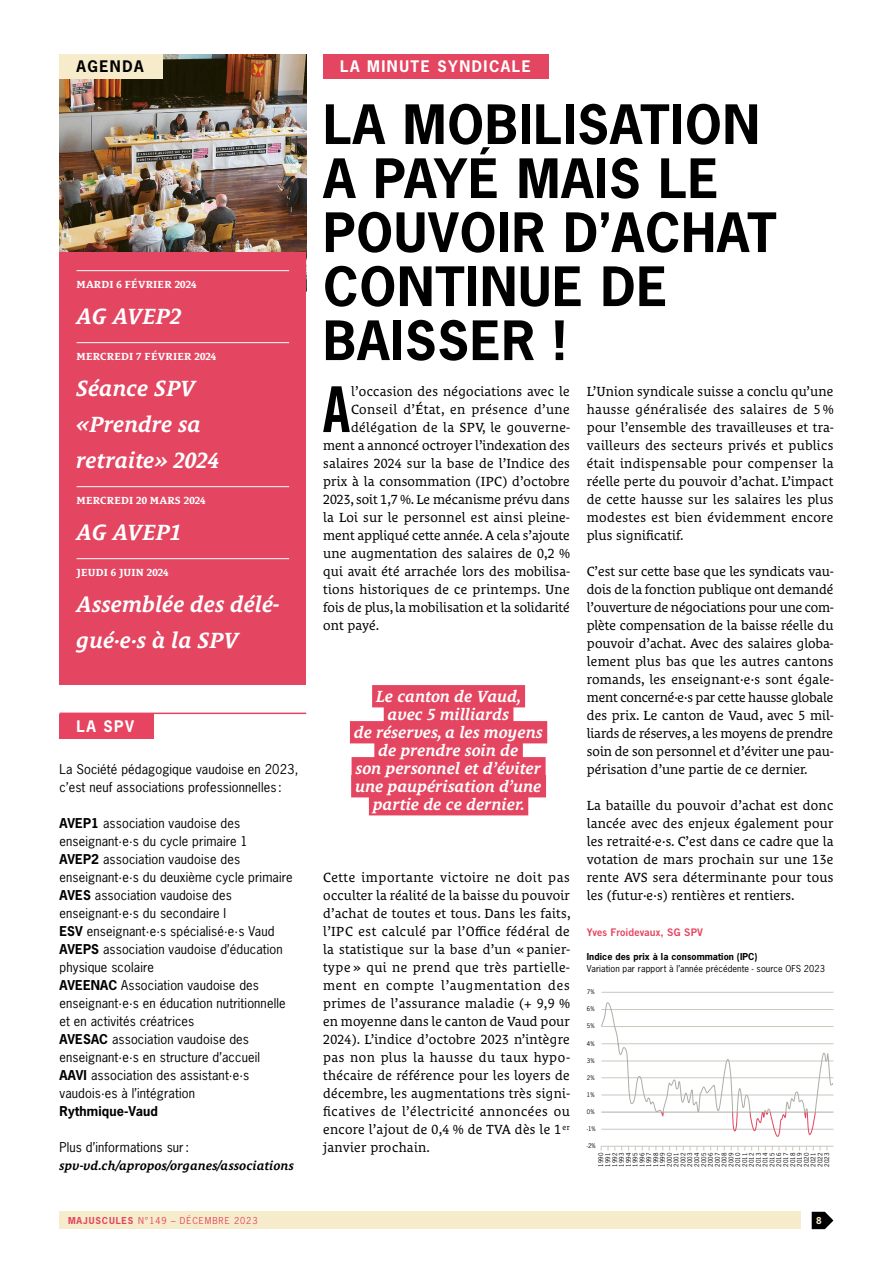
<style>
.page{position:relative;width:893px;height:1263px;background:#fff}
.page>*{position:absolute;margin:0;border:0;box-sizing:border-box;transform-origin:0 0}
.t1{font:63.3px "Trade Gothic LT Pro Bd Cn 20";color:#000}
.t2{font:700 51px/54px "News Gothic Std";letter-spacing:.02em;color:#000}
.t3{font:italic 700 22.5px/36px "Le Monde Courrier Std";color:#fff}
.t4{font:italic 700 16.5px/18px "Le Monde Courrier Std";color:#fff;text-align:center}
.t5{font:700 15px "News Gothic Std";letter-spacing:.1em;color:#fff}
.t6{font:700 15px "News Gothic Std";letter-spacing:.1em;color:#000}
.t7{font:13.5px/18px "Le Monde Courrier Std";letter-spacing:.01em;color:#000;text-align:justify}
.t8{font:13.5px "Le Monde Courrier Std";letter-spacing:.03em;color:#000}
.t9{font:12.75px/18px "News Gothic Std";letter-spacing:.01em;color:#000}
.t10{font:italic 700 12.75px "Le Monde Courrier Std";letter-spacing:.01em;color:#000}
.t11{font:700 12.75px "News Gothic Std";letter-spacing:.01em;color:#000}
.t12{font:700 10.5px "Le Monde Courrier Std";letter-spacing:.01em;color:#fff}
.t13{font:10.5px "Trade Gothic LT Pro Bd 2";letter-spacing:.01em;color:#e44560}
.t14{font:9px "News Gothic Std";letter-spacing:.01em;color:#000}
.t15{font:700 9px "News Gothic Std";letter-spacing:.01em;color:#000}
.t16{font:9px "News Gothic Std";letter-spacing:.1em;color:#e44560}
.t17{font:700 9px "News Gothic Std";color:#f6eccb}
.t18{font:6px/6.9px "News Gothic Std";letter-spacing:.01em;color:#000;text-align:justify}
.s1{font-weight:700}
</style>
<div class="page">
<div style="left:60px;top:1212px;width:741px;height:17px;background:#f6eccb"></div>
<svg style="left:812px;top:1212px;width:21px;height:17px"></svg>
<img style="left:60px;top:54px;width:246px;height:198px">
<div style="left:323px;top:54px;width:226px;height:24px;background:#e44560"></div>
<div style="left:372px;top:685px;width:153px;height:22px;background:#e44560"></div>
<div style="left:384px;top:703px;width:129px;height:22px;background:#e44560"></div>
<div style="left:350px;top:721px;width:197px;height:22px;background:#e44560"></div>
<div style="left:374px;top:739px;width:149px;height:22px;background:#e44560"></div>
<div style="left:352px;top:757px;width:194px;height:22px;background:#e44560"></div>
<div style="left:351px;top:775px;width:195px;height:22px;background:#e44560"></div>
<div style="left:369px;top:793px;width:159px;height:22px;background:#e44560"></div>
<div style="left:60px;top:252px;width:246px;height:432px;background:#e44560"></div>
<hr style="left:77px;top:270px;width:212px;height:1px;background:#fff">
<hr style="left:77px;top:342px;width:212px;height:1px;background:#fff">
<hr style="left:77px;top:486px;width:212px;height:1px;background:#fff">
<hr style="left:77px;top:558px;width:212px;height:1px;background:#fff">
<div style="left:60px;top:54px;width:103px;height:24px;background:#f6eccb"></div>
<div style="left:60px;top:714px;width:94px;height:24px;background:#e64460"></div>
<hr style="left:60px;top:713px;width:246px;height:1px;background:#e64460">
<hr style="left:601px;top:1146px;width:232px;height:1px;background:#cbc7be">
<hr style="left:601px;top:992px;width:232px;height:1px;background:#cbc7be">
<svg style="left:745px;top:1146px;width:7px;height:4px"></svg>
<svg style="left:786px;top:1146px;width:7px;height:4px"></svg>
<svg style="left:601px;top:1002px;width:233px;height:135px"></svg>
<p class="t6" style="left:77px;top:56px;width:69px">AGENDA</p>
<p class="t12" style="left:77px;top:278px;width:121px">MARDI 6 FÉVRIER 2024</p>
<h3 class="t3" style="left:77px;top:298px;width:107px">AG AVEP2</h3>
<p class="t12" style="left:77px;top:350px;width:141px">MERCREDI 7 FÉVRIER 2024</p>
<h3 class="t3" style="left:77px;top:370px;width:145px">Séance SPV «Prendre sa retraite» 2024</h3>
<p class="t12" style="left:77px;top:494px;width:131px">MERCREDI 20 MARS 2024</p>
<h3 class="t3" style="left:77px;top:514px;width:107px">AG AVEP1</h3>
<p class="t12" style="left:77px;top:566px;width:94px">JEUDI 6 JUIN 2024</p>
<h3 class="t3" style="left:77px;top:586px;width:205px">Assemblée des délé&shy;gué·e·s à la SPV</h3>
<p class="t5" style="left:77px;top:716px;width:59px">LA SPV</p>
<p class="t9" style="left:60px;top:760px;width:240px">La Société pédagogique vaudoise en 2023, c’est neuf associations professionnelles :</p>
<p class="t9" style="left:60px;top:814px;width:235px"><span class="s1">AVEP1</span> association vaudoise des enseignant·e·s du cycle primaire 1<br><span class="s1">AVEP2</span> association vaudoise des enseignant·e·s du deuxième cycle primaire <span class="s1">AVES</span> association vaudoise des enseignant·e·s du secondaire I<br><span class="s1">ESV</span> enseignant·e·s spécialisé·e·s Vaud <span class="s1">AVEPS</span> association vaudoise d’éducation physique scolaire<br><span class="s1">AVEENAC</span> Association vaudoise des enseignant·e·s en éducation nutritionnelle et en activités créatrices<br><span class="s1">AVESAC</span> association vaudoise des enseignant·e·s en structure d’accueil<br><span class="s1">AAVI</span> association des assistant·e·s vaudois·es à l’intégration</p>
<p class="t11" style="left:60px;top:1103px;width:100px">Rythmique-Vaud</p>
<p class="t9" style="left:60px;top:1138px;width:131px">Plus d’informations sur:</p>
<p class="t10" style="left:60px;top:1158px;width:236px">spv-vd.ch/apropos/organes/associations</p>
<p class="t5" style="left:340px;top:56px;width:192px">LA MINUTE SYNDICALE</p>
<h2 class="t2" style="left:323px;top:97px;width:455px">LA MOBILISATION<br>A PAYÉ MAIS LE<br>POUVOIR D’ACHAT<br>CONTINUE DE<br>BAISSER !</h2>
<h1 class="t1" style="left:322px;top:371px;width:30px">A</h1>
<p class="t7" style="left:351px;top:382px;width:220px">l’occasion des négociations avec le</p>
<p class="t7" style="left:587px;top:382px;width:248px">L’Union syndicale suisse a conclu qu’une hausse généralisée des salaires de 5 % pour l’ensemble des travailleuses et tra&shy;vailleurs des secteurs privés et publics était indispensable pour compenser la réelle perte du pouvoir d’achat. L’impact de cette hausse sur les salaires les plus modestes est bien évidemment encore plus significatif.</p>
<p class="t7" style="left:587px;top:562px;width:248px">C’est sur cette base que les syndicats vau&shy;dois de la fonction publique ont demandé l’ouverture de négociations pour une com&shy;plète compensation de la baisse réelle du pouvoir d’achat. Avec des salaires globa&shy;lement plus bas que les autres cantons romands, les enseignant·e·s sont égale&shy;ment concerné·e·s par cette hausse globale des prix. Le canton de Vaud, avec 5 mil&shy;liards de réserves, a les moyens de prendre soin de son personnel et d’éviter une pau&shy;périsation d’une partie de ce dernier.</p>
<p class="t7" style="left:587px;top:796px;width:248px">La bataille du pouvoir d’achat est donc lancée avec des enjeux également pour les retraité·e·s. C’est dans ce cadre que la votation de mars prochain sur une 13e rente AVS sera déterminante pour tous les (futur·e·s) rentières et rentiers.</p>
<p class="t13" style="left:587px;top:926px;width:118px">Yves Froidevaux, SG SPV</p>
<p class="t8" style="left:351px;top:402px;width:220px">Conseil d’État, en présence d’une</p>
<p class="t7" style="left:351px;top:418px;width:220px">délégation de la SPV, le gouverne-</p>
<p class="t7" style="left:323px;top:436px;width:248px">ment a annoncé octroyer l’indexation des</p>
<p class="t7" style="left:323px;top:454px;width:248px">salaires 2024 sur la base de l’Indice des</p>
<p class="t7" style="left:323px;top:472px;width:248px">prix à la consommation (IPC) d’octobre</p>
<p class="t7" style="left:323px;top:490px;width:248px">2023, soit 1,7 %. Le mécanisme prévu dans</p>
<p class="t7" style="left:323px;top:508px;width:248px">la Loi sur le personnel est ainsi pleine-</p>
<p class="t7" style="left:323px;top:526px;width:248px">ment appliqué cette année. A cela s’ajoute</p>
<p class="t7" style="left:323px;top:544px;width:248px">une augmentation des salaires de 0,2 %</p>
<p class="t7" style="left:323px;top:562px;width:248px">qui avait été arrachée lors des mobilisa-</p>
<p class="t7" style="left:323px;top:580px;width:248px">tions historiques de ce printemps. Une</p>
<p class="t7" style="left:323px;top:598px;width:248px">fois de plus, la mobilisation et la solidarité</p>
<p class="t7" style="left:323px;top:616px;width:58px">ont payé.</p>
<p class="t4" style="left:354px;top:687px;width:190px">Le canton de Vaud,<br>avec 5 milliards<br>de réserves, a les moyens de prendre soin de<br>son personnel et d’éviter une paupérisation d’une partie de ce dernier.</p>
<p class="t7" style="left:323px;top:868px;width:249px">Cette importante victoire ne doit pas occulter la réalité de la baisse du pouvoir d’achat de toutes et tous. Dans les faits, l’IPC est calculé par l’Office fédéral de la statistique sur la base d’un « panier&shy;type » qui ne prend que très partielle&shy;ment en compte l’augmentation des primes de l’assurance maladie (+ 9,9 % en moyenne dans le canton de Vaud pour 2024). L’indice d’octobre 2023 n’intègre pas non plus la hausse du taux hypo&shy;thécaire de référence pour les loyers de décembre, les augmentations très signi&shy;ficatives de l’électricité annoncées ou encore l’ajout de 0,4 % de TVA dès le 1<sup>er </sup>janvier prochain.</p>
<p class="t15" style="left:587px;top:951px;width:172px">Indice des prix à la consommation (IPC)</p>
<p class="t14" style="left:587px;top:963px;width:240px">Variation par rapport à l’année précédente - source OFS 2023</p>
<p class="t18" style="left:587px;top:1005px;width:9px">6%</p>
<p class="t18" style="left:587px;top:1023px;width:9px">5%</p>
<p class="t18" style="left:587px;top:1040px;width:9px">4%</p>
<p class="t18" style="left:587px;top:1057px;width:9px">3%</p>
<p class="t18" style="left:587px;top:1074px;width:9px">2%</p>
<p class="t18" style="left:587px;top:1091px;width:9px">1%</p>
<p class="t18" style="left:587px;top:1108px;width:9px">0%</p>
<p class="t18" style="left:587px;top:1125px;width:10px">-1%</p>
<p class="t18" style="left:587px;top:1142px;width:10px">-2%</p>
<p class="t18" style="left:604px;top:1167px;width:16px;rotate:-90deg">1991<br>1992<br>1993<br>1994<br>1995<br>1996<br>1997<br>1998<br>1999<br>2000<br>2001<br>2002<br>2003<br>2004<br>2005<br>2006<br>2007<br>2008<br>2009<br>2010<br>2011<br>2012<br>2013<br>2014<br>2015<br>2016<br>2017<br>2018<br>2019<br>2020<br>2021<br>2022<br>2023</p>
<p class="t18" style="left:587px;top:988px;width:9px">7%</p>
<p class="t18" style="left:597px;top:1167px;width:16px;rotate:-90deg">1990</p>
<p class="t16" style="left:68px;top:1215px;width:191px"><span class="s1">MAJUSCULES</span> N°149 – DÉCEMBRE 2023</p>
<p class="t17" style="left:816px;top:1215px;width:7px">8</p>
</div>
